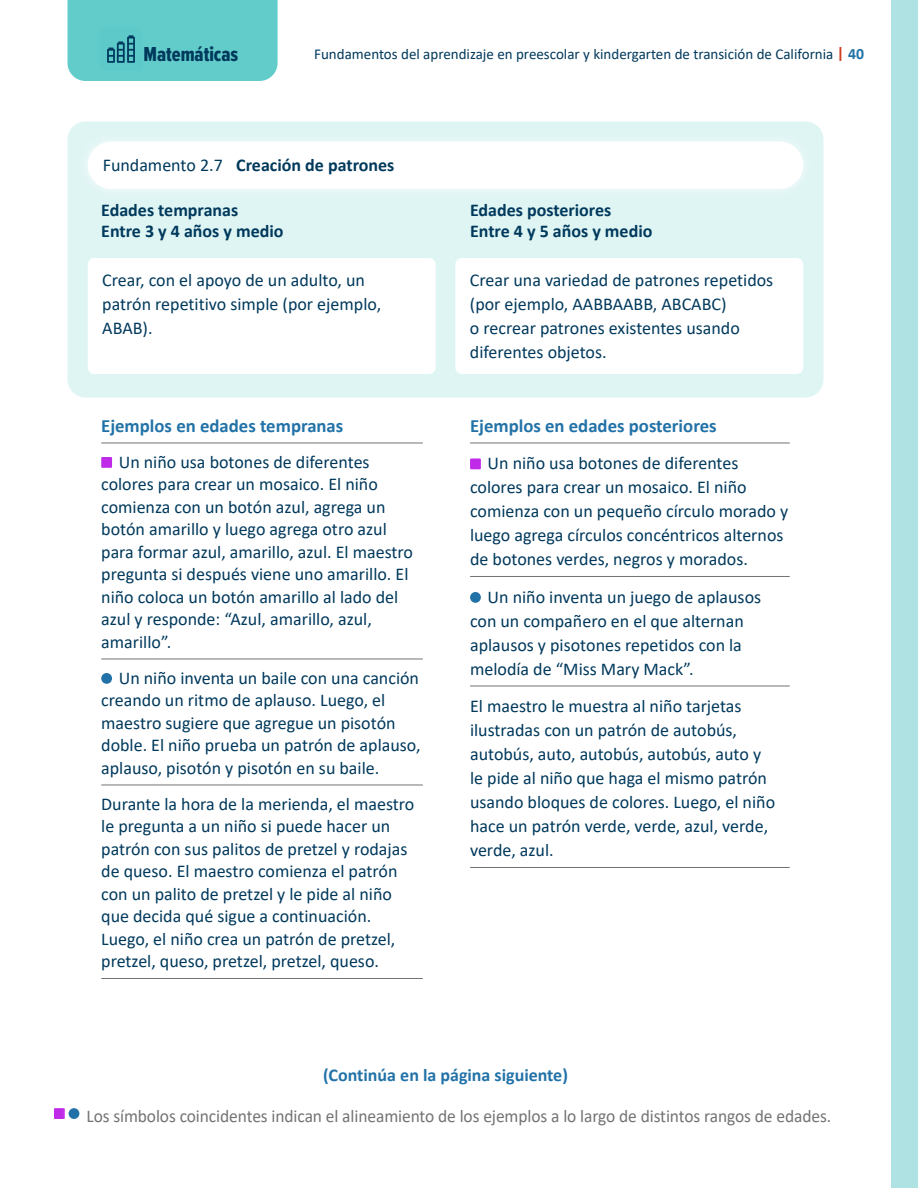
<style>
.page{position:relative;width:918px;height:1188px;background:#fff}
.page>*{position:absolute;margin:0;border:0;box-sizing:border-box;transform-origin:0 0}
.t1{font:21px "Proxima Nova Ex Cn Extrabld";color:#00395c}
.t2{font:700 18.75px "Calibri";color:#2272a8}
.t3{font:18px/22.5px "Calibri";color:#00395c}
.t4{font:700 18px/21px "Calibri";color:#00395c}
.t5{font:18px "Calibri";letter-spacing:-.005em;color:#737373}
.t6{font:700 18px "Calibri";color:#2272a8}
.t7{font:15px "Calibri";color:#00395c}
.s1{font-weight:700;font-size:15.75px;color:#cf3f1c}
.s2{font-weight:700;font-size:15.75px;color:#2272a8}
.s3{font-weight:400}
</style>
<div class="page">
<div style="left:68px;top:0;width:210px;height:81px;background:#62ccca"></div>
<div style="left:891px;top:0;width:27px;height:1188px;background:#afe3e3"></div>
<div style="left:54px;top:1108px;width:11px;height:11px;background:#bf2ae8"></div>
<div style="left:59px;top:1099px;width:30px;height:29px;background:#fff"></div>
<div style="left:69px;top:1108px;width:10px;height:11px;background:#2272a8;border-radius:50%"></div>
<div style="left:68px;top:122px;width:756px;height:276px;background:#dff5f4;border-radius:18px"></div>
<div style="left:78px;top:132px;width:735px;height:67px;background:#e3f6f5"></div>
<div style="left:88px;top:142px;width:715px;height:47px;background:#fff;border-radius:24px"></div>
<div style="left:88px;top:258px;width:348px;height:116px;background:#fff;border-radius:7px"></div>
<hr style="left:470px;top:443px;width:320px;height:1px;background:#737373">
<hr style="left:101px;top:443px;width:322px;height:1px;background:#737373">
<hr style="left:101px;top:659px;width:322px;height:1px;background:#737373">
<hr style="left:101px;top:785px;width:322px;height:1px;background:#737373">
<hr style="left:101px;top:978px;width:322px;height:1px;background:#737373">
<div style="left:455px;top:258px;width:348px;height:116px;background:#fff;border-radius:7px"></div>
<hr style="left:470px;top:576px;width:320px;height:1px;background:#737373">
<hr style="left:470px;top:686px;width:320px;height:1px;background:#737373">
<hr style="left:470px;top:867px;width:320px;height:1px;background:#737373">
<div style="left:101px;top:457px;width:11px;height:11px;background:#bf2ae8"></div>
<div style="left:101px;top:673px;width:11px;height:11px;background:#2272a8;border-radius:50%"></div>
<div style="left:470px;top:459px;width:11px;height:10px;background:#bf2ae8"></div>
<div style="left:470px;top:592px;width:11px;height:11px;background:#2272a8;border-radius:50%"></div>
<p class="t1" style="left:144px;top:38px;width:96px">Matemáticas</p>
<p class="t7" style="left:314px;top:44px;width:551px">Fundamentos del aprendizaje en preescolar y kindergarten de transición de California <span class="s1">|</span> <span class="s2">40</span></p>
<p class="t4" style="left:103px;top:155px;width:293px"><span class="s3">Fundamento 2.7</span> Creación de patrones</p>
<p class="t4" style="left:101px;top:200px;width:184px">Edades tempranas<br>Entre 3 y 4 años y medio</p>
<p class="t3" style="left:102px;top:268px;width:280px;line-height:24px">Crear, con el apoyo de un adulto, un patrón repetitivo simple (por ejemplo,<br>ABAB).</p>
<p class="t2" style="left:101px;top:412px;width:244px">Ejemplos en edades tempranas</p>
<p class="t3" style="left:101px;top:450px;width:313px;text-indent:18px">Un niño usa botones de diferentes colores para crear un mosaico. El niño comienza con un botón azul, agrega un botón amarillo y luego agrega otro azul para formar azul, amarillo, azul. El maestro pregunta si después viene uno amarillo. El niño coloca un botón amarillo al lado del azul y responde: “Azul, amarillo, azul, amarillo”.</p>
<p class="t3" style="left:101px;top:666px;width:321px;text-indent:18px">Un niño inventa un baile con una canción creando un ritmo de aplauso. Luego, el maestro sugiere que agregue un pisotón doble. El niño prueba un patrón de aplauso, aplauso, pisotón y pisotón en su baile.</p>
<p class="t3" style="left:101px;top:792px;width:315px">Durante la hora de la merienda, el maestro le pregunta a un niño si puede hacer un patrón con sus palitos de pretzel y rodajas de queso. El maestro comienza el patrón con un palito de pretzel y le pide al niño que decida qué sigue a continuación.<br>Luego, el niño crea un patrón de pretzel, pretzel, queso, pretzel, pretzel, queso.</p>
<p class="t4" style="left:470px;top:200px;width:184px">Edades posteriores<br>Entre 4 y 5 años y medio</p>
<p class="t3" style="left:470px;top:268px;width:305px;line-height:24px">Crear una variedad de patrones repetidos (por ejemplo, AABBAABB, ABCABC)<br>o recrear patrones existentes usando diferentes objetos.</p>
<p class="t2" style="left:470px;top:412px;width:248px">Ejemplos en edades posteriores</p>
<p class="t3" style="left:470px;top:451px;width:320px;line-height:24px;text-indent:18px">Un niño usa botones de diferentes colores para crear un mosaico. El niño comienza con un pequeño círculo morado y luego agrega círculos concéntricos alternos de botones verdes, negros y morados.</p>
<p class="t3" style="left:470px;top:584px;width:293px;line-height:24px;text-indent:18px">Un niño inventa un juego de aplausos con un compañero en el que alternan aplausos y pisotones repetidos con la melodía de “Miss Mary Mack”.</p>
<p class="t3" style="left:470px;top:694px;width:307px;line-height:24px">El maestro le muestra al niño tarjetas ilustradas con un patrón de autobús, autobús, auto, autobús, autobús, auto y le pide al niño que haga el mismo patrón usando bloques de colores. Luego, el niño hace un patrón verde, verde, azul, verde, verde, azul.</p>
<p class="t6" style="left:323px;top:1062px;width:246px">(Continúa en la página siguiente)</p>
<p class="t5" style="left:86px;top:1104px;width:746px">Los símbolos coincidentes indican el alineamiento de los ejemplos a lo largo de distintos rangos de edades.</p>
</div>
